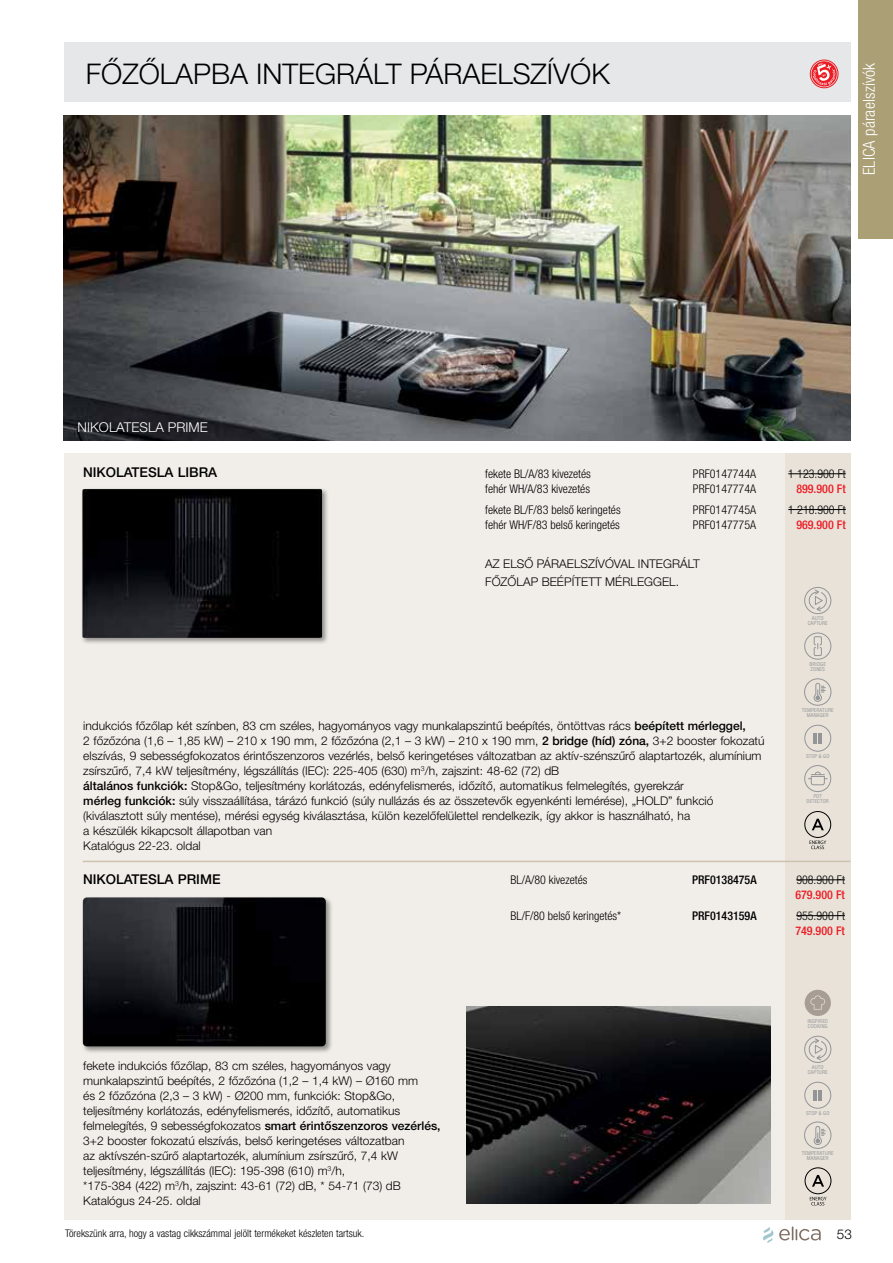
<style>
.page{position:relative;width:893px;height:1263px;background:#fff}
.page>*{position:absolute;margin:0;border:0;box-sizing:border-box;transform-origin:0 0}
.t1{font:300 28.5px "Helvetica Neue LT Pro";color:#000}
.t2{font:300 condensed 16.5px "Helvetica Neue LT Pro";letter-spacing:.01em;color:#fff}
.t3{font:500 13.5px "Helvetica Neue LT Pro";color:#000}
.t4{font:300 13.5px "Helvetica Neue LT Pro";letter-spacing:.005em;color:#fff}
.t5{font:300 13.5px "Helvetica Neue LT Pro";color:#000}
.t6{font:300 12px/15px "Helvetica Neue LT Pro";color:#000}
.t7{font:300 condensed 12px/15px "Helvetica Neue LT Pro";color:#000}
.t8{font:500 condensed 12px "Helvetica Neue LT Pro";color:#ed1c24}
.t9{font:500 condensed 12px "Helvetica Neue LT Pro";color:#000}
.t10{font:300 condensed 10.5px "Helvetica Neue LT Pro";color:#000}
.t11{font:condensed 5.1px/5.1px "Helvetica LT Std";color:#939597;text-align:center}
.s1{font-weight:500}
</style>
<div class="page">
<div style="left:859px;top:0;width:34px;height:238px;background:#ab9f76"></div>
<div style="left:64px;top:454px;width:739px;height:766px;background:#f1eee9"></div>
<div style="left:785px;top:454px;width:65px;height:766px;background:#e8e2d9"></div>
<hr style="left:83px;top:861px;width:767px;height:1px;background:#cdc1af">
<hr style="left:796px;top:879px;width:49px;height:1px;background:#000">
<hr style="left:796px;top:915px;width:49px;height:1px;background:#000">
<div style="left:804px;top:1036px;width:27px;height:27px;border:1px solid #939597;border-radius:50%"></div>
<svg style="left:807px;top:1038px;width:21px;height:23px"></svg>
<svg style="left:805px;top:990px;width:26px;height:26px"></svg>
<div style="left:805px;top:1167px;width:26px;height:27px;border:1px solid #000;border-radius:50%"></div>
<svg style="left:812px;top:1175px;width:12px;height:11px"></svg>
<svg style="left:810px;top:1197px;width:16px;height:8px"></svg>
<div style="left:804px;top:1082px;width:27px;height:26px;border:1px solid #939597;border-radius:50%"></div>
<svg style="left:814px;top:1090px;width:3px;height:11px"></svg>
<hr style="left:818px;top:1090px;width:4px;height:11px;background:#939597">
<div style="left:804px;top:1121px;width:27px;height:28px;border:1px solid #939597;border-radius:50%"></div>
<svg style="left:813px;top:1126px;width:12px;height:19px"></svg>
<img style="left:467px;top:1006px;width:304px;height:197px">
<div style="left:81px;top:896px;width:252px;height:158px;background:#000;opacity:.4"></div>
<img style="left:83px;top:897px;width:243px;height:149px">
<div style="left:81px;top:487px;width:249px;height:158px;background:#000;opacity:.4"></div>
<img style="left:82px;top:489px;width:240px;height:149px">
<img style="left:64px;top:115px;width:786px;height:326px">
<div style="left:64px;top:43px;width:786px;height:59px;background:#e6e7e8"></div>
<div style="left:804px;top:633px;width:27px;height:26px;border:1px solid #939597;border-radius:50%"></div>
<div style="left:814px;top:636px;width:8px;height:9px;border:1px solid #939597"></div>
<div style="left:814px;top:647px;width:8px;height:9px;border:1px solid #939597"></div>
<div style="left:804px;top:587px;width:27px;height:27px;border:1px solid #939597;border-radius:50%"></div>
<svg style="left:807px;top:589px;width:21px;height:23px"></svg>
<div style="left:804px;top:725px;width:27px;height:26px;border:1px solid #939597;border-radius:50%"></div>
<svg style="left:814px;top:733px;width:3px;height:11px"></svg>
<hr style="left:818px;top:733px;width:4px;height:11px;background:#939597">
<div style="left:804px;top:765px;width:27px;height:27px;border:1px solid #939597;border-radius:50%"></div>
<svg style="left:808px;top:771px;width:19px;height:14px"></svg>
<div style="left:804px;top:678px;width:27px;height:27px;border:1px solid #939597;border-radius:50%"></div>
<svg style="left:813px;top:682px;width:12px;height:20px"></svg>
<div style="left:804px;top:811px;width:27px;height:27px;border:1px solid #000;border-radius:50%"></div>
<svg style="left:812px;top:819px;width:12px;height:11px"></svg>
<svg style="left:809px;top:840px;width:17px;height:9px"></svg>
<svg style="left:763px;top:1226px;width:58px;height:17px"></svg>
<svg style="left:810px;top:59px;width:29px;height:29px"></svg>
<hr style="left:788px;top:473px;width:58px;height:1px;background:#000">
<hr style="left:788px;top:509px;width:58px;height:1px;background:#000">
<h1 class="t1" style="left:86px;top:56px;width:525px">FŐZŐLAPBA INTEGRÁLT PÁRAELSZÍVÓK</h1>
<h2 class="t2" style="left:859px;top:175px;width:114px;rotate:-90deg">ELICA páraelszívók</h2>
<p class="t4" style="left:77px;top:419px;width:132px">NIKOLATESLA PRIME</p>
<p class="t3" style="left:83px;top:465px;width:136px">NIKOLATESLA LIBRA</p>
<p class="t7" style="left:485px;top:466px;width:107px">fekete BL/A/83 kivezetés fehér WH/A/83 kivezetés</p>
<p class="t7" style="left:693px;top:466px;width:65px">PRF0147744A<br>PRF0147774A</p>
<p class="t7" style="left:788px;top:466px;width:59px">1 123.900 Ft</p>
<p class="t8" style="left:796px;top:481px;width:51px">899.900 Ft</p>
<p class="t7" style="left:485px;top:502px;width:137px">fekete BL/F/83 belső keringetés fehér WH/F/83 belső keringetés</p>
<p class="t7" style="left:693px;top:502px;width:65px">PRF0147745A<br>PRF0147775A</p>
<p class="t7" style="left:788px;top:502px;width:59px">1 218.900 Ft</p>
<p class="t8" style="left:796px;top:517px;width:51px">969.900 Ft</p>
<p class="t6" style="left:485px;top:554px;width:216px;line-height:18px">AZ ELSŐ PÁRAELSZÍVÓVAL INTEGRÁLT<br>FŐZŐLAP BEÉPÍTETT MÉRLEGGEL.</p>
<p class="t11" style="left:808px;top:616px;width:21px">AUTO<br>CAPTURE</p>
<p class="t11" style="left:810px;top:661px;width:18px;text-align:left">BRIDGE<br>ZONES</p>
<p class="t11" style="left:802px;top:707px;width:33px">TEMPERATURE<br>MANAGER</p>
<p class="t6" style="left:83px;top:717px;width:683px">indukciós főzőlap két színben, 83 cm széles, hagyományos vagy munkalapszintű beépítés, öntöttvas rács <span class="s1">beépített mérleggel,<br></span>2 főzőzóna (1,6 – 1,85 kW) – 210 x 190 mm, 2 főzőzóna (2,1 – 3 kW) – 210 x 190 mm, <span class="s1">2 bridge (híd) zóna,</span> 3+2 booster fokozatú elszívás, 9 sebességfokozatos érintőszenzoros vezérlés, belső keringetéses változatban az aktív-szénszűrő alaptartozék, alumínium zsírszűrő, 7,4 kW teljesítmény, légszállítás (IEC): 225-405 (630) m<sup>3</sup>/h, zajszint: 48-62 (72) dB<br><span class="s1">általános funkciók:</span> Stop&amp;Go, teljesítmény korlátozás, edényfelismerés, időzítő, automatikus felmelegítés, gyerekzár<br><span class="s1">mérleg funkciók:</span> súly visszaállítása, tárázó funkció (súly nullázás és az összetevők egyenkénti lemérése), „HOLD” funkció (kiválasztott súly mentése), mérési egység kiválasztása, külön kezelőfelülettel rendelkezik, így akkor is használható, ha<br>a készülék kikapcsolt állapotban van<br>Katalógus 22-23. oldal</p>
<p class="t3" style="left:83px;top:871px;width:139px">NIKOLATESLA PRIME</p>
<p class="t11" style="left:806px;top:753px;width:25px">STOP &amp; GO</p>
<p class="t11" style="left:806px;top:794px;width:24px">POT<br>DETECTOR</p>
<p class="t7" style="left:511px;top:872px;width:78px">BL/A/80 kivezetés</p>
<p class="t9" style="left:692px;top:872px;width:66px">PRF0138475A</p>
<p class="t7" style="left:796px;top:872px;width:50px">908.900 Ft</p>
<p class="t8" style="left:795px;top:887px;width:51px">679.900 Ft</p>
<p class="t7" style="left:511px;top:908px;width:112px">BL/F/80 belső keringetés*</p>
<p class="t9" style="left:692px;top:908px;width:66px">PRF0143159A</p>
<p class="t7" style="left:796px;top:908px;width:50px">955.900 Ft</p>
<p class="t8" style="left:795px;top:923px;width:51px">749.900 Ft</p>
<p class="t6" style="left:83px;top:1058px;width:359px">fekete indukciós főzőlap, 83 cm széles, hagyományos vagy munkalapszintű beépítés, 2 főzőzóna (1,2 – 1,4 kW) – Ø160 mm<br>és 2 főzőzóna (2,3 – 3 kW) - Ø200 mm, funkciók: Stop&amp;Go, teljesítmény korlátozás, edényfelismerés, időzítő, automatikus felmelegítés, 9 sebességfokozatos <span class="s1">smart érintőszenzoros vezérlés, </span>3+2 booster fokozatú elszívás, belső keringetéses változatban<br>az aktívszén-szűrő alaptartozék, alumínium zsírszűrő, 7,4 kW teljesítmény, légszállítás (IEC): 195-398 (610) m<sup>3</sup>/h,<br>*175-384 (422) m<sup>3</sup>/h, zajszint: 43-61 (72) dB, * 54-71 (73) dB Katalógus 24-25. oldal</p>
<p class="t11" style="left:807px;top:1018px;width:22px;text-align:left">INSPIRED<br>COOKING</p>
<p class="t11" style="left:808px;top:1065px;width:21px">AUTO<br>CAPTURE</p>
<p class="t11" style="left:806px;top:1110px;width:25px">STOP &amp; GO</p>
<p class="t11" style="left:802px;top:1151px;width:33px">TEMPERATURE<br>MANAGER</p>
<p class="t10" style="left:65px;top:1227px;width:300px">Törekszünk arra, hogy a vastag cikkszámmal jelölt termékeket készleten tartsuk.</p>
<p class="t5" style="left:837px;top:1225px;width:17px">53</p>
</div>
